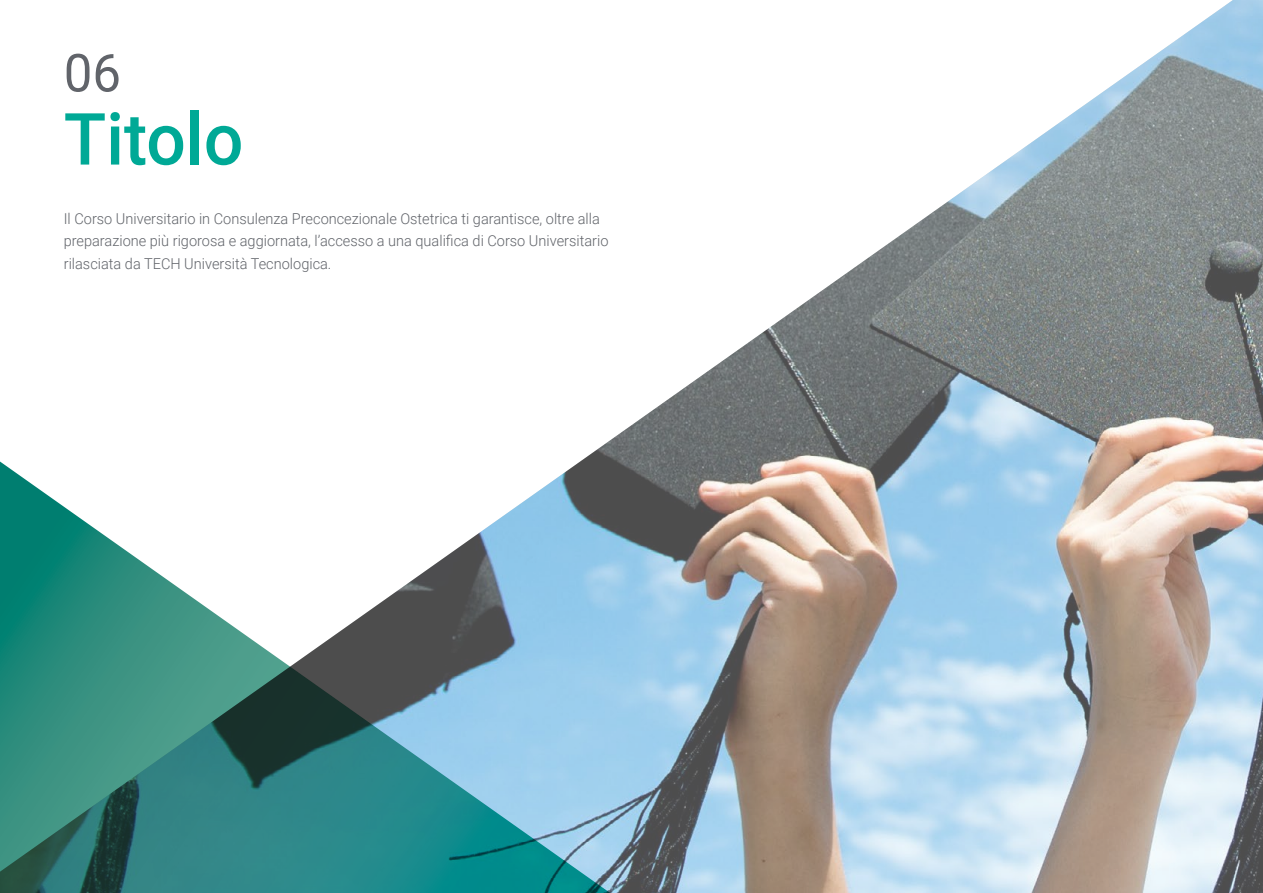
<style>
.page{position:relative;width:1263px;height:893px;background:#fff}
.page>*{position:absolute;margin:0;border:0;box-sizing:border-box;transform-origin:0 0}
.t1{font:500 72px "Roboto";color:#00a996}
.t2{font:52.5px "Roboto";color:#61646a}
.t3{font:300 15px/22.5px "Roboto";color:#61646a}
</style>
<div class="page">
<img style="left:602px;top:0;width:661px;height:893px">
<svg style="left:0;top:446px;width:640px;height:447px"></svg>
<h2 class="t2" style="left:64px;top:36px;width:59px">06</h2>
<h1 class="t1" style="left:64px;top:89px;width:181px">Titolo</h1>
<p class="t3" style="left:64px;top:207px;width:546px">Il Corso Universitario in Consulenza Preconcezionale Ostetrica ti garantisce, oltre alla preparazione più rigorosa e aggiornata, l’accesso a una qualifica di Corso Universitario rilasciata da TECH Università Tecnologica.</p>
</div>
